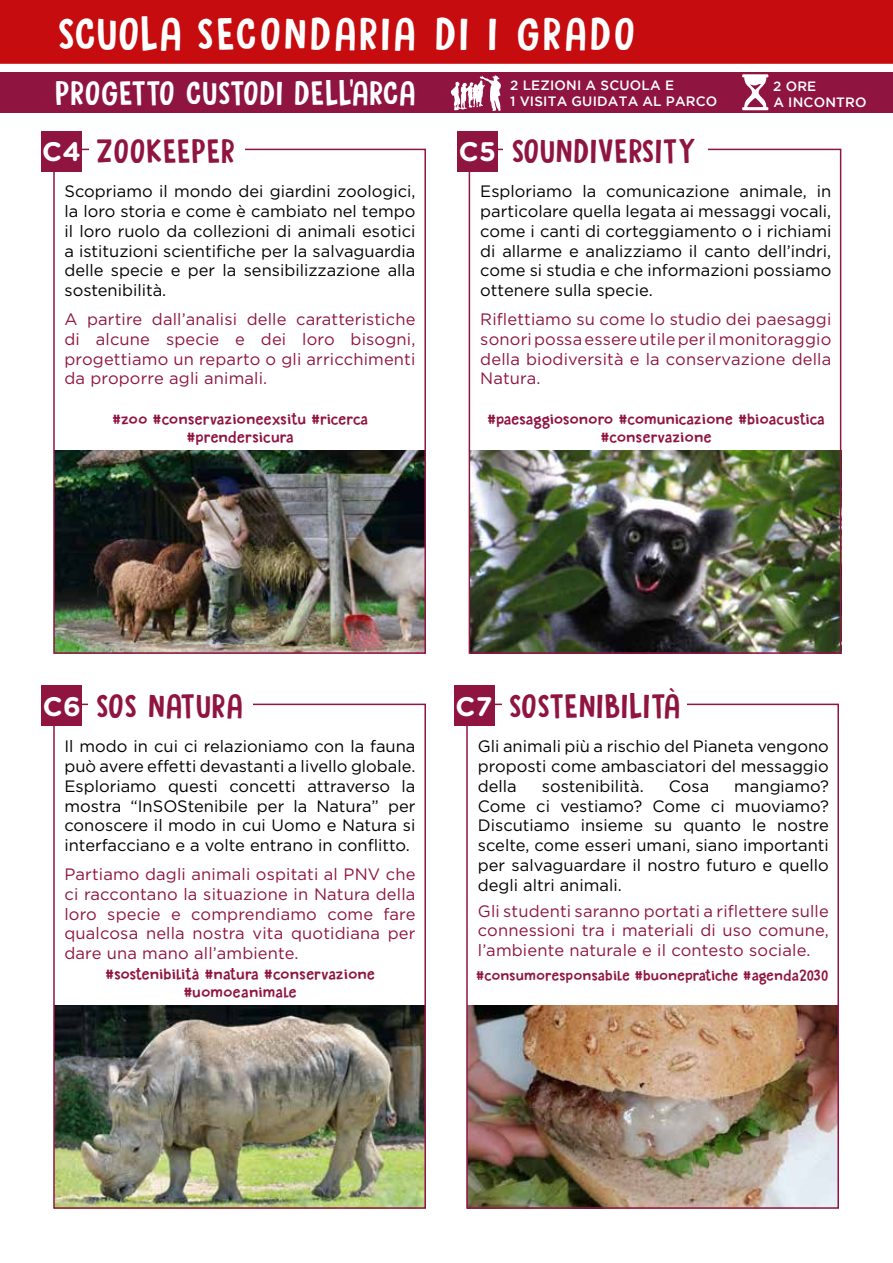
<style>
.page{position:relative;width:893px;height:1263px;background:#fff}
.page>*{position:absolute;margin:0;border:0;box-sizing:border-box;transform-origin:0 0}
.t1{font:40.5px "DK Sugary Pancake";letter-spacing:.05em;color:#fff}
.t2{font:30px "DK Sugary Pancake";color:#8f1540}
.t3{font:30px "DK Sugary Pancake";color:#fff}
.t4{font:16.5px/19.8px "Gotham";color:#000;text-align:justify}
.t5{font:16.5px/19.8px "Gotham";letter-spacing:.01em;color:#8f1540;text-align:justify}
.t6{font:15px/18px "DK Sugary Pancake";color:#901441;text-align:center}
.t7{font:14.25px "DK Sugary Pancake";color:#901441}
.t8{font:500 13.5px/16.2px "Gotham";letter-spacing:.015em;color:#fff}
.s1{font-family:"Gotham Rounded";font-weight:700;font-size:26.85px;color:#fff}
.s2{font-family:"Showcard Gothic"}
</style>
<div class="page">
<img style="left:469px;top:1006px;width:367px;height:200px">
<img style="left:472px;top:451px;width:366px;height:200px">
<img style="left:56px;top:451px;width:367px;height:200px">
<div style="left:53px;top:149px;width:373px;height:505px;border:2px solid #8f1540"></div>
<div style="left:466px;top:704px;width:373px;height:505px;border:2px solid #8f1540"></div>
<div style="left:469px;top:149px;width:372px;height:505px;border:2px solid #8f1540"></div>
<div style="left:0;top:72px;width:893px;height:41px;background:#8f1540"></div>
<svg style="left:451px;top:75px;width:50px;height:36px"></svg>
<svg style="left:742px;top:74px;width:27px;height:36px"></svg>
<div style="left:89px;top:131px;width:155px;height:40px;background:#fff"></div>
<div style="left:41px;top:131px;width:41px;height:40px;background:#8f1540"></div>
<div style="left:501px;top:686px;width:185px;height:40px;background:#fff"></div>
<div style="left:454px;top:686px;width:41px;height:40px;background:#8f1540"></div>
<div style="left:504px;top:131px;width:204px;height:40px;background:#fff"></div>
<div style="left:457px;top:131px;width:40px;height:40px;background:#8f1540"></div>
<div style="left:0;top:0;width:893px;height:64px;background:#c70c0f"></div>
<img style="left:56px;top:1006px;width:367px;height:200px">
<div style="left:53px;top:704px;width:373px;height:505px;border:2px solid #8f1540"></div>
<div style="left:89px;top:686px;width:164px;height:40px;background:#fff"></div>
<div style="left:41px;top:686px;width:41px;height:40px;background:#8f1540"></div>
<h1 class="t1" style="left:57px;top:8px;width:580px">SCUOLA SECONDARIA DI I GRADO</h1>
<h2 class="t3" style="left:41px;top:12px;width:190px">VISITE GUIDATE</h2>
<h2 class="t3" style="left:55px;top:73px;width:363px">PROGETTO CUSTODI DELL’ARCA</h2>
<h2 class="t2" style="left:42px;top:132px;width:195px"><span class="s1">C4</span> ZOOKEEPER</h2>
<p class="t4" style="left:64px;top:181px;width:353px">Scopriamo il mondo dei giardini zoologici, la loro storia e come è cambiato nel tempo il loro ruolo da collezioni di animali esotici a istituzioni scientifiche per la salvaguardia delle specie e per la sensibilizzazione alla sostenibilità.</p>
<p class="t5" style="left:64px;top:309px;width:353px">A partire dall’analisi delle caratteristiche di alcune specie e dei loro bisogni, progettiamo un reparto o gli arricchimenti da proporre agli animali.</p>
<p class="t6" style="left:112px;top:410px;width:257px"><span class="s2">#</span>zoo <span class="s2">#</span>conservazioneexsitu <span class="s2">#</span>ricerca <span class="s2">#</span>prendersicura</p>
<p class="t8" style="left:510px;top:77px;width:209px">2 LEZIONI A SCUOLA E<br>1 VISITA GUIDATA AL PARCO</p>
<p class="t8" style="left:773px;top:77px;width:45px">2 ORE</p>
<p class="t8" style="left:773px;top:94px;width:95px">A INCONTRO</p>
<h2 class="t2" style="left:459px;top:132px;width:239px"><span class="s1">C5</span> SOUNDIVERSITY</h2>
<p class="t4" style="left:480px;top:181px;width:353px">Esploriamo la comunicazione animale, in particolare quella legata ai messaggi vocali, come i canti di corteggiamento o i richiami di allarme e analizziamo il canto dell’indri, come si studia e che informazioni possiamo ottenere sulla specie.</p>
<p class="t5" style="left:480px;top:309px;width:353px">Riflettiamo su come lo studio dei paesaggi sonori possa essere utile per il monitoraggio della biodiversità e la conservazione della Natura.</p>
<p class="t6" style="left:487px;top:410px;width:339px"><span class="s2">#</span>paesaggiosonoro <span class="s2">#</span>comunicazione <span class="s2">#</span>bioacustica <span class="s2">#</span>conservazione</p>
<h2 class="t2" style="left:43px;top:687px;width:202px"><span class="s1">C6</span> SOS NATURA</h2>
<p class="t4" style="left:64px;top:736px;width:353px">Il modo in cui ci relazioniamo con la fauna può avere effetti devastanti a livello globale.<br>Esploriamo questi concetti attraverso la mostra “InSOStenibile per la Natura” per conoscere il modo in cui Uomo e Natura si interfacciano e a volte entrano in conflitto.</p>
<p class="t5" style="left:64px;top:864px;width:353px">Partiamo dagli animali ospitati al PNV che ci raccontano la situazione in Natura della loro specie e comprendiamo come fare qualcosa nella nostra vita quotidiana per dare una mano all’ambiente.</p>
<p class="t6" style="left:105px;top:965px;width:271px"><span class="s2">#</span>sostenibilità <span class="s2">#</span>natura <span class="s2">#</span>conservazione <span class="s2">#</span>uomoeanimale</p>
<h2 class="t2" style="left:455px;top:687px;width:227px"><span class="s1">C7</span> SOSTENIBILITÀ</h2>
<p class="t4" style="left:478px;top:736px;width:353px">Gli animali più a rischio del Pianeta vengono proposti come ambasciatori del messaggio della</p>
<p class="t4" style="left:542px;top:776px;width:103px">sostenibilità.</p>
<p class="t4" style="left:669px;top:776px;width:42px">Cosa</p>
<p class="t4" style="left:478px;top:776px;width:353px;text-indent:256px">mangiamo?<br>Come ci vestiamo? Come ci muoviamo?<br>Discutiamo insieme su quanto le nostre scelte, come esseri umani, siano importanti per salvaguardare il nostro futuro e quello degli altri animali.</p>
<p class="t5" style="left:478px;top:900px;width:353px">Gli studenti saranno portati a riflettere sulle connessioni tra i materiali di uso comune, l’ambiente naturale e il contesto sociale.</p>
<p class="t7" style="left:476px;top:966px;width:354px"><span class="s2">#</span>consumoresponsabile <span class="s2">#</span>buonepratiche <span class="s2">#</span>agenda2030</p>
</div>
